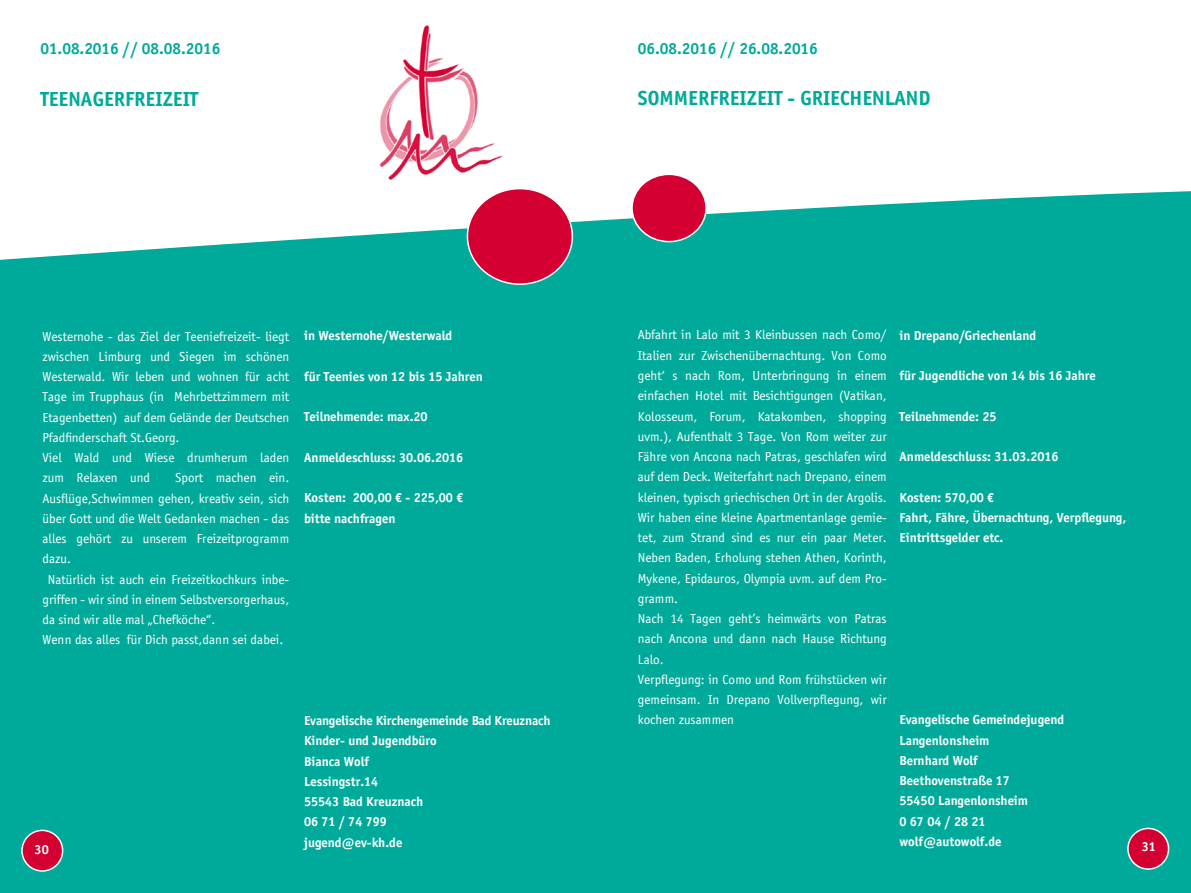
<style>
.page{position:relative;width:1191px;height:893px;background:#fff}
.page>*{position:absolute;margin:0;border:0;box-sizing:border-box;transform-origin:0 0}
.t1{font:700 21px "Officina Sans EF";color:#00aa9b}
.t2{font:700 16.5px "Officina Sans EF";color:#00aa9b}
.t3{font:13.5px/20.2px "Officina Sans EF";color:#fff}
.t4{font:700 13.5px/20.2px "Officina Sans EF";color:#fff}
</style>
<div class="page">
<div style="left:0;top:191px;width:1191px;height:702px;background:#00aa9b"></div>
<div style="left:467px;top:189px;width:105px;height:95px;background:#d40032;border-radius:50%"></div>
<div style="left:467px;top:188px;width:106px;height:97px;border:2px solid #fff;border-radius:50%"></div>
<div style="left:632px;top:174px;width:74px;height:68px;background:#d40032;border-radius:50%"></div>
<div style="left:631px;top:174px;width:76px;height:68px;border:2px solid #fff;border-radius:50%"></div>
<div style="left:22px;top:830px;width:41px;height:41px;background:#d40032;border-radius:50%"></div>
<div style="left:21px;top:830px;width:42px;height:42px;border:2px solid #fff;border-radius:50%"></div>
<div style="left:1128px;top:828px;width:40px;height:41px;background:#d40032;border-radius:50%"></div>
<div style="left:1127px;top:828px;width:42px;height:42px;border:2px solid #fff;border-radius:50%"></div>
<img style="left:379px;top:25px;width:124px;height:155px">
<p class="t2" style="left:40px;top:39px;width:181px">01.08.2016 // 08.08.2016</p>
<h1 class="t1" style="left:40px;top:87px;width:159px">Teenagerfreizeit</h1>
<p class="t2" style="left:638px;top:38px;width:181px">06.08.2016 // 26.08.2016</p>
<h1 class="t1" style="left:638px;top:85px;width:294px">Somm erfreizeit - Griechenland</h1>
<p class="t4" style="left:899px;top:325px;width:138px">in Drepano/Griechenland</p>
<p class="t4" style="left:899px;top:365px;width:198px">für Jugendliche von 14 bis 16 Jahre</p>
<p class="t4" style="left:899px;top:406px;width:99px">Teilnehmende: 25</p>
<p class="t4" style="left:899px;top:446px;width:161px">Anmeldeschluss: 31.03.2016</p>
<p class="t4" style="left:899px;top:487px;width:228px">Kosten: 570,00 €<br>Fahrt, Fähre, Übernachtung, Verpflegung,<br>Eintrittsgelder etc.</p>
<p class="t3" style="left:638px;top:325px;width:250px">Abfahrt in Lalo mit 3 Kleinbussen nach Como/ Italien zur Zwischenübernachtung. Von Como geht‘ s nach Rom, Unterbringung in einem einfachen Hotel mit Besichtigungen (Vatikan, Kolosseum, Forum, Katakomben, shopping uvm.), Aufenthalt 3 Tage. Von Rom weiter zur Fähre von Ancona nach Patras, geschlafen wird auf dem Deck. Weiterfahrt nach Drepano, einem kleinen, typisch griechischen Ort in der Argolis.<br>Wir haben eine kleine Apartmentanlage gemie&shy;tet, zum Strand sind es nur ein paar Meter.<br>Neben Baden, Erholung stehen Athen, Korinth, Mykene, Epidauros, Olympia uvm. auf dem Pro&shy;gramm.<br>Nach 14 Tagen geht’s heimwärts von Patras nach Ancona und dann nach Hause Richtung Lalo.<br>Verpflegung: in Como und Rom frühstücken wir gemeinsam. In Drepano Vollverpflegung, wir kochen zusammen</p>
<p class="t4" style="left:304px;top:326px;width:150px">in Westernohe/Westerwald</p>
<p class="t4" style="left:304px;top:366px;width:180px">für Teenies von 12 bis 15 Jahren</p>
<p class="t4" style="left:304px;top:407px;width:125px">Teilnehmende: max.20</p>
<p class="t4" style="left:304px;top:447px;width:161px">Anmeldeschluss: 30.06.2016</p>
<p class="t4" style="left:304px;top:488px;width:161px">Kosten: 200,00 € - 225,00 € bitte nachfragen</p>
<p class="t3" style="left:43px;top:326px;width:248px">Westernohe - das Ziel der Teeniefreizeit- liegt zwischen Limburg und Siegen im schönen Westerwald. Wir leben und wohnen für acht Tage im Trupphaus (in Mehrbettzimmern mit Etagenbetten) auf dem Gelände der Deutschen Pfadfinderschaft St.Georg.<br>Viel Wald und Wiese drumherum laden zum Relaxen und</p>
<p class="t3" style="left:175px;top:468px;width:115px">Sport machen ein.</p>
<p class="t3" style="left:43px;top:488px;width:248px">Ausflüge,Schwimmen gehen, kreativ sein, sich</p>
<p class="t3" style="left:43px;top:508px;width:248px">über Gott und die Welt Gedanken machen - das</p>
<p class="t3" style="left:43px;top:529px;width:248px">alles gehört zu unserem Freizeitprogramm</p>
<p class="t3" style="left:43px;top:549px;width:30px">dazu.</p>
<p class="t3" style="left:48px;top:569px;width:243px">Natürlich ist auch ein Freizeitkochkurs inbe-</p>
<p class="t3" style="left:43px;top:589px;width:248px">griffen - wir sind in einem Selbstversorgerhaus,</p>
<p class="t3" style="left:43px;top:610px;width:174px">da sind wir alle mal „Chefköche“.</p>
<p class="t3" style="left:43px;top:630px;width:242px">Wenn das alles für Dich passt,dann sei dabei.</p>
<p class="t4" style="left:899px;top:710px;width:166px">Evangelische Gemeindejugend<br>Langenlonsheim<br>Bernhard Wolf<br>Beethovenstraße 17<br>55450 Langenlonsheim<br>06704/2821 wolf@autowolf.de</p>
<p class="t4" style="left:304px;top:710px;width:248px">Evangelische Kirchengemeinde Bad Kreuznach<br>Kinder- und Jugendbüro<br>Bianca Wolf<br>Lessingstr.14<br>55543 Bad Kreuznach<br>06 71 / 74 799<br>jugend@ev-kh.de</p>
<p class="t4" style="left:35px;top:839px;width:16px">30</p>
<p class="t4" style="left:1141px;top:836px;width:16px">31</p>
</div>
